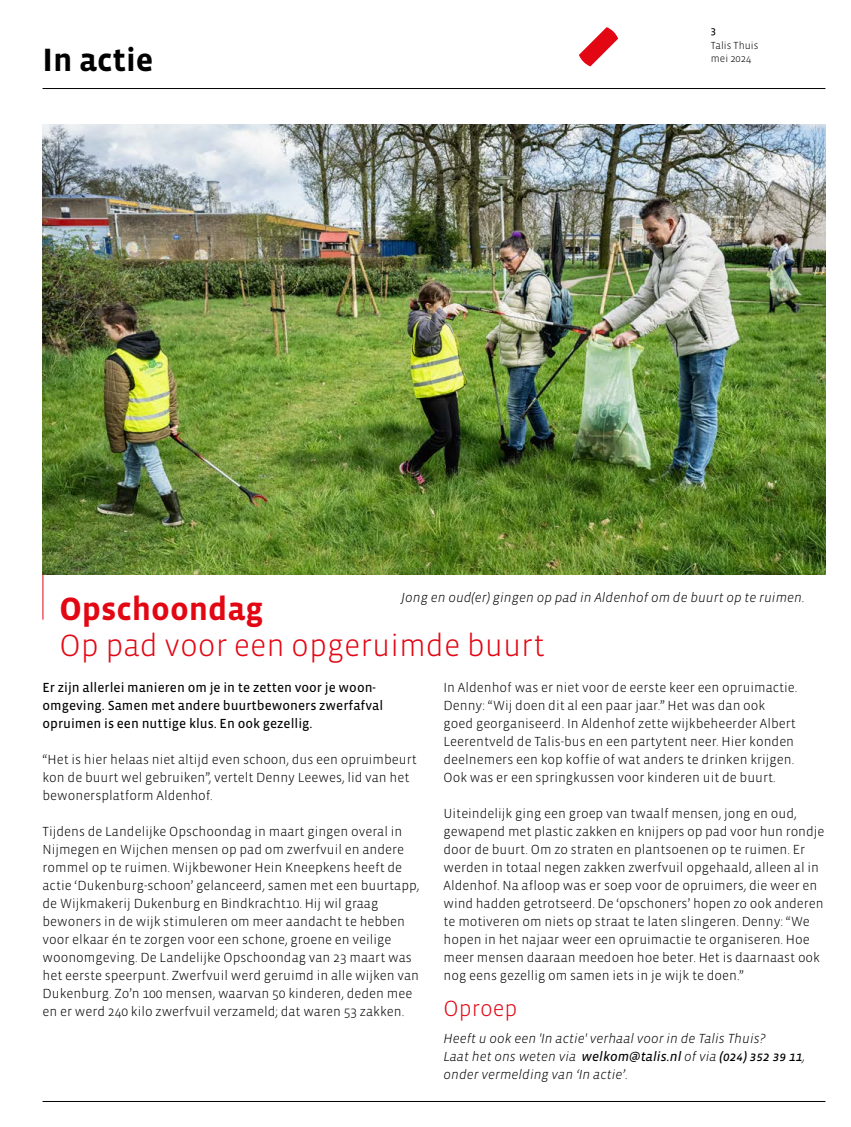
<style>
.page{position:relative;width:851px;height:1127px;background:#fff}
.page>*{position:absolute;margin:0;border:0;box-sizing:border-box;transform-origin:0 0}
.t1{font:700 33px "Vista Sans OTCE";color:#e30613}
.t2{font:700 33px "Vista Sans OTCE";color:#000}
.t3{font:300 31.5px "Vista Sans OTCE";color:#e30613}
.t4{font:300 22.5px "Vista Sans OTCE";color:#e30613}
.t5{font:300 13.5px/18px "Vista Sans OTCE";color:#000}
.t6{font:italic 300 13.5px/18px "Vista Sans OTCE";color:#000}
.t7{font:13.5px/18px "Vista Sans OTCE";color:#000}
.t8{font:300 10.5px/12.6px "Vista Sans OTCE";color:#000}
.t9{font:10.5px "Vista Sans OTCE";color:#000}
.s1{font-weight:400}
</style>
<div class="page">
<img style="left:43px;top:124px;width:782px;height:451px">
<hr style="left:43px;top:575px;width:1px;height:45px;background:#e30613">
<hr style="left:43px;top:88px;width:782px;height:1px;background:#000">
<hr style="left:43px;top:1101px;width:782px;height:1px;background:#000">
<svg style="left:579px;top:27px;width:39px;height:39px"></svg>
<h1 class="t2" style="left:43px;top:41px;width:112px">In actie</h1>
<p class="t9" style="left:710px;top:25px;width:7px">3</p>
<p class="t8" style="left:710px;top:40px;width:49px">Talis Thuis mei 2024</p>
<p class="t6" style="left:401px;top:588px;width:405px">Jong en oud(er) gingen op pad in Aldenhof om de buurt op te ruimen.</p>
<h1 class="t1" style="left:60px;top:590px;width:205px">Opschoondag</h1>
<h2 class="t3" style="left:60px;top:627px;width:486px">Op pad voor een opgeruimde buurt</h2>
<p class="t7" style="left:43px;top:678px;width:342px">Er zijn allerlei manieren om je in te zetten voor je woon&shy;omgeving. Samen met andere buurtbewoners zwerfafval opruimen is een nuttige klus. En ook gezellig.</p>
<p class="t5" style="left:43px;top:750px;width:375px">“Het is hier helaas niet altijd even schoon, dus een opruimbeurt kon de buurt wel gebruiken”, vertelt Denny Leewes, lid van het bewonersplatform Aldenhof.</p>
<p class="t5" style="left:43px;top:822px;width:378px">Tijdens de Landelijke Opschoondag in maart gingen overal in Nijmegen en Wijchen mensen op pad om zwerfvuil en andere rommel op te ruimen. Wijkbewoner Hein Kneepkens heeft de actie ‘Dukenburg-schoon’ gelanceerd, samen met een buurtapp, de Wijkmakerij Dukenburg en Bindkracht10. Hij wil graag bewoners in de wijk stimuleren om meer aandacht te hebben voor elkaar én te zorgen voor een schone, groene en veilige woonomgeving. De Landelijke Opschoondag van 23 maart was het eerste speerpunt. Zwerfvuil werd geruimd in alle wijken van Dukenburg. Zo’n 100 mensen, waarvan 50 kinderen, deden mee en er werd 240 kilo zwerfvuil verzameld; dat waren 53 zakken.</p>
<p class="t5" style="left:443px;top:678px;width:355px">In Aldenhof was er niet voor de eerste keer een opruimactie.<br>Denny: “Wij doen dit al een paar jaar.” Het was dan ook goed georganiseerd. In Aldenhof zette wijkbeheerder Albert Leerentveld de Talis-bus en een partytent neer. Hier konden deelnemers een kop koffie of wat anders te drinken krijgen.<br>Ook was er een springkussen voor kinderen uit de buurt.</p>
<p class="t5" style="left:443px;top:804px;width:382px">Uiteindelijk ging een groep van twaalf mensen, jong en oud, gewapend met plastic zakken en knijpers op pad voor hun rondje door de buurt. Om zo straten en plantsoenen op te ruimen. Er werden in totaal negen zakken zwerfvuil opgehaald, alleen al in Aldenhof. Na afloop was er soep voor de opruimers, die weer en wind hadden getrotseerd. De ‘opschoners’ hopen zo ook anderen te motiveren om niets op straat te laten slingeren. Denny: “We hopen in het najaar weer een opruimactie te organiseren. Hoe meer mensen daaraan meedoen hoe beter. Het is daarnaast ook nog eens gezellig om samen iets in je wijk te doen.”</p>
<h3 class="t4" style="left:443px;top:995px;width:75px">Oproep</h3>
<p class="t6" style="left:443px;top:1029px;width:363px">Heeft u ook een 'In actie' verhaal voor in de Talis Thuis?<br>Laat het ons weten via <span class="s1">welkom@talis.nl</span> of via <span class="s1">(024) 352 39 11</span>, onder vermelding van ‘In actie’.</p>
</div>
